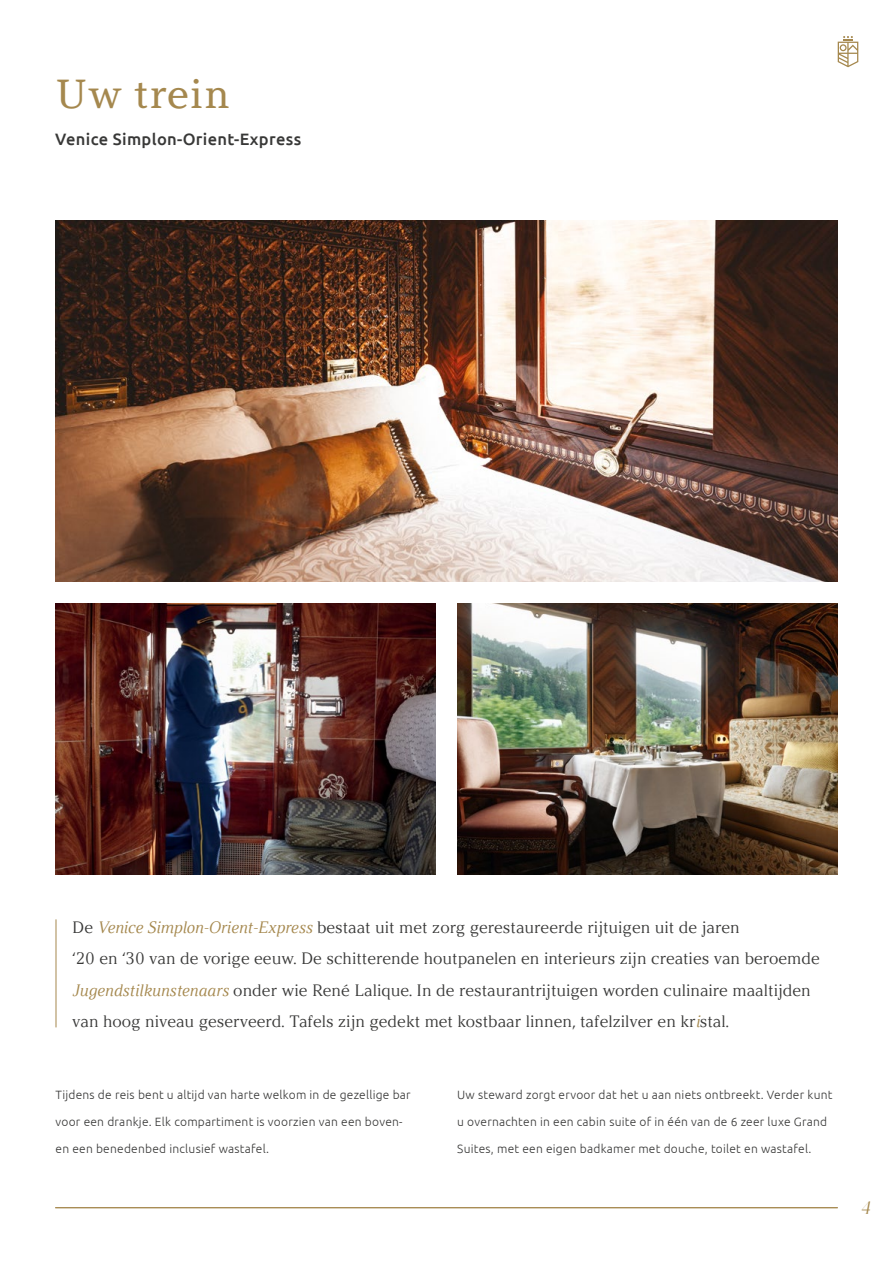
<style>
.page{position:relative;width:893px;height:1263px;background:#fff}
.page>*{position:absolute;margin:0;border:0;box-sizing:border-box;transform-origin:0 0}
.t1{font:40.5px "Argesta Text";color:#a5884e}
.t2{font:italic 18px "Argesta Hairline";color:#a5884e}
.t3{font:16.5px/31.5px "Argesta Display";color:#383837}
.t4{font:500 16.5px "Ubuntu";letter-spacing:.02em;color:#383837}
.t5{font:300 12px "Ubuntu";letter-spacing:.02em;color:#383837}
.s1{font-style:italic;color:#a5884e}
</style>
<div class="page">
<svg style="left:838px;top:36px;width:20px;height:31px"></svg>
<hr style="left:55px;top:1207px;width:783px;height:1px;background:#a5884e">
<hr style="left:56px;top:919px;width:1px;height:108px;background:#a5884e">
<img style="left:56px;top:221px;width:782px;height:361px">
<img style="left:56px;top:604px;width:380px;height:270px">
<img style="left:457px;top:604px;width:381px;height:270px">
<h1 class="t1" style="left:55px;top:69px;width:177px">Uw trein</h1>
<p class="t4" style="left:55px;top:129px;width:247px">Venice Simplon-Orient-Express</p>
<p class="t3" style="left:72px;top:911px;width:749px">De <span class="s1">Venice Simplon-Orient-Express</span> bestaat uit met zorg gerestaureerde rijtuigen uit de jaren<br>‘20 en ‘30 van de vorige eeuw. De schitterende houtpanelen en interieurs zijn creaties van beroemde <span class="s1">Jugendstilkunstenaars</span> onder wie René Lalique. In de restaurantrijtuigen worden culinaire maaltijden van hoog niveau geserveerd. Tafels zijn gedekt met kostbaar linnen, tafelzilver en kr<span class="s1">i</span>stal.</p>
<p class="t5" style="left:56px;top:1088px;width:357px">Tijdens de reis bent u altijd van harte welkom in de gezellige bar</p>
<p class="t5" style="left:56px;top:1115px;width:349px">voor een drankje. Elk compartiment is voorzien van een boven-</p>
<p class="t5" style="left:56px;top:1142px;width:215px">en een benedenbed inclusief wastafel.</p>
<p class="t5" style="left:457px;top:1088px;width:377px">Uw steward zorgt ervoor dat het u aan niets ontbreekt. Verder kunt</p>
<p class="t5" style="left:457px;top:1115px;width:371px">u overnachten in een cabin suite of in één van de 6 zeer luxe Grand</p>
<p class="t5" style="left:457px;top:1142px;width:356px">Suites, met een eigen badkamer met douche, toilet en wastafel.</p>
<p class="t2" style="left:861px;top:1197px;width:11px">4</p>
</div>
